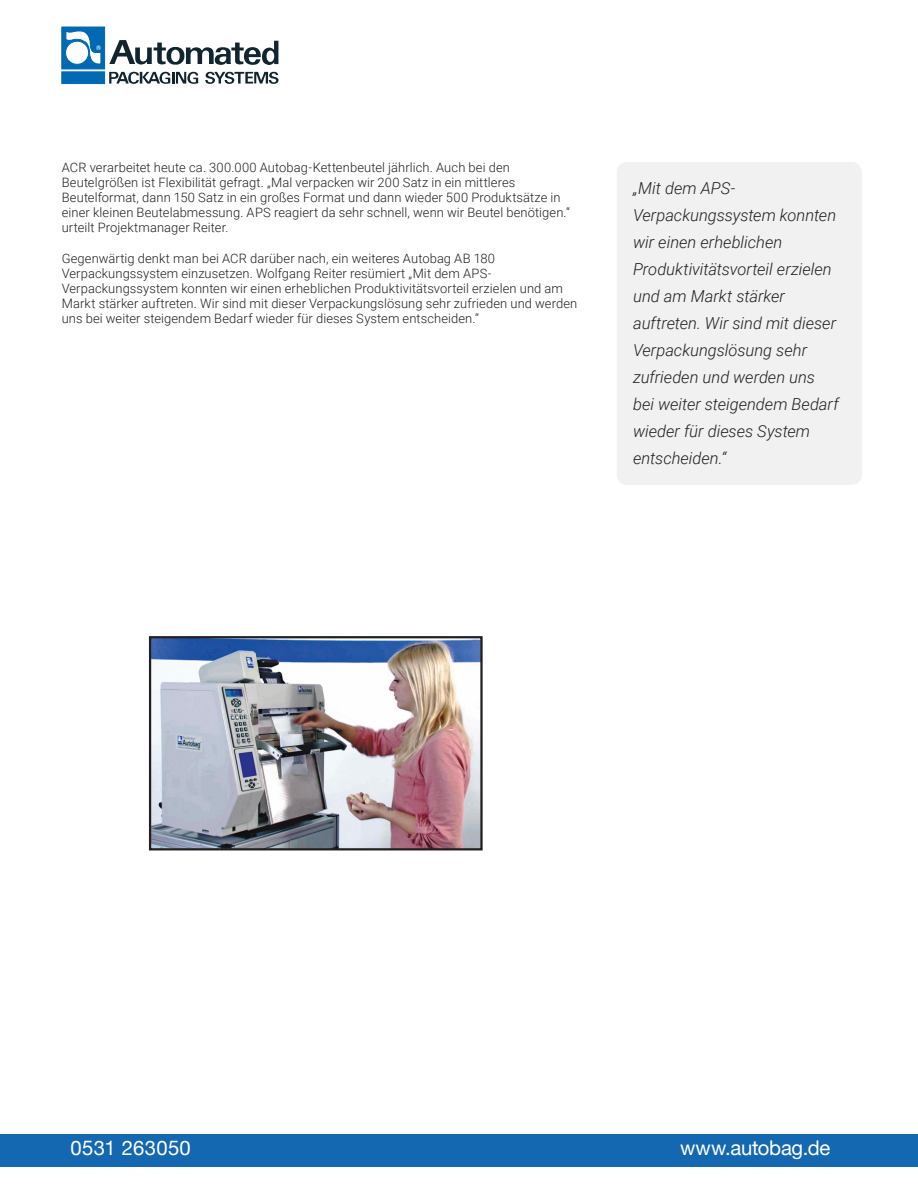
<style>
.page{position:relative;width:918px;height:1188px;background:#fff}
.page>*{position:absolute;margin:0;border:0;box-sizing:border-box;transform-origin:0 0}
.t1{font:20.25px "Helvetica Neue";letter-spacing:-.005em;color:#fff}
.t2{font:20.25px "Helvetica Neue";letter-spacing:.015em;color:#fff}
.Pull_quote{font:italic 300 16.5px/27px "Roboto";color:#231f20}
.body_copy{font:300 12.9px/15px "Roboto";letter-spacing:.01em;color:#231f20}
</style>
<div class="page">
<svg style="left:205px;top:72px;width:74px;height:12px"></svg>
<svg style="left:109px;top:71px;width:90px;height:13px"></svg>
<svg style="left:109px;top:40px;width:169px;height:25px"></svg>
<div style="left:62px;top:27px;width:43px;height:42px;background:#0168b3"></div>
<div style="left:62px;top:72px;width:43px;height:12px;background:#0168b3"></div>
<div style="left:65px;top:41px;width:24px;height:23px;border:1px solid #0168b3;border-radius:50%"></div>
<svg style="left:66px;top:31px;width:35px;height:34px"></svg>
<div style="left:0;top:1134px;width:918px;height:33px;background:#1468b2"></div>
<div style="left:617px;top:162px;width:245px;height:323px;background:#f1f1f1;border-radius:10px"></div>
<img style="left:152px;top:639px;width:328px;height:208px">
<div style="left:149px;top:636px;width:334px;height:214px;border:2px solid #231f20"></div>
<p class="body_copy" style="left:62px;top:159px;width:510px">ACR verarbeitet heute ca. 300.000 Autobag-Kettenbeutel jährlich. Auch bei den Beutelgrößen ist Flexibilität gefragt. „Mal verpacken wir 200 Satz in ein mittleres Beutelformat, dann 150 Satz in ein großes Format und dann wieder 500 Produktsätze in einer kleinen Beutelabmessung. APS reagiert da sehr schnell, wenn wir Beutel benötigen.“ urteilt Projektmanager Reiter.</p>
<p class="body_copy" style="left:62px;top:250px;width:517px">Gegenwärtig denkt man bei ACR darüber nach, ein weiteres Autobag AB 180<br>Verpackungssystem einzusetzen. Wolfgang Reiter resümiert „Mit dem APS-Verpackungssystem konnten wir einen erheblichen Produktivitätsvorteil erzielen und am Markt stärker auftreten. Wir sind mit dieser Verpackungslösung sehr zufrieden und werden uns bei weiter steigendem Bedarf wieder für dieses System entscheiden.“</p>
<p class="Pull_quote" style="left:633px;top:174px;width:207px">„Mit dem APS-<br>Verpackungssystem konnten wir einen erheblichen<br>Produktivitätsvorteil erzielen und am Markt stärker auftreten. Wir sind mit dieser<br>Verpackungslösung sehr zufrieden und werden uns bei weiter steigendem Bedarf wieder für dieses System entscheiden.“</p>
<h1 class="t2" style="left:71px;top:1133px;width:122px">0531 263050</h1>
<h1 class="t1" style="left:680px;top:1133px;width:152px">www.autobag.de</h1>
</div>
